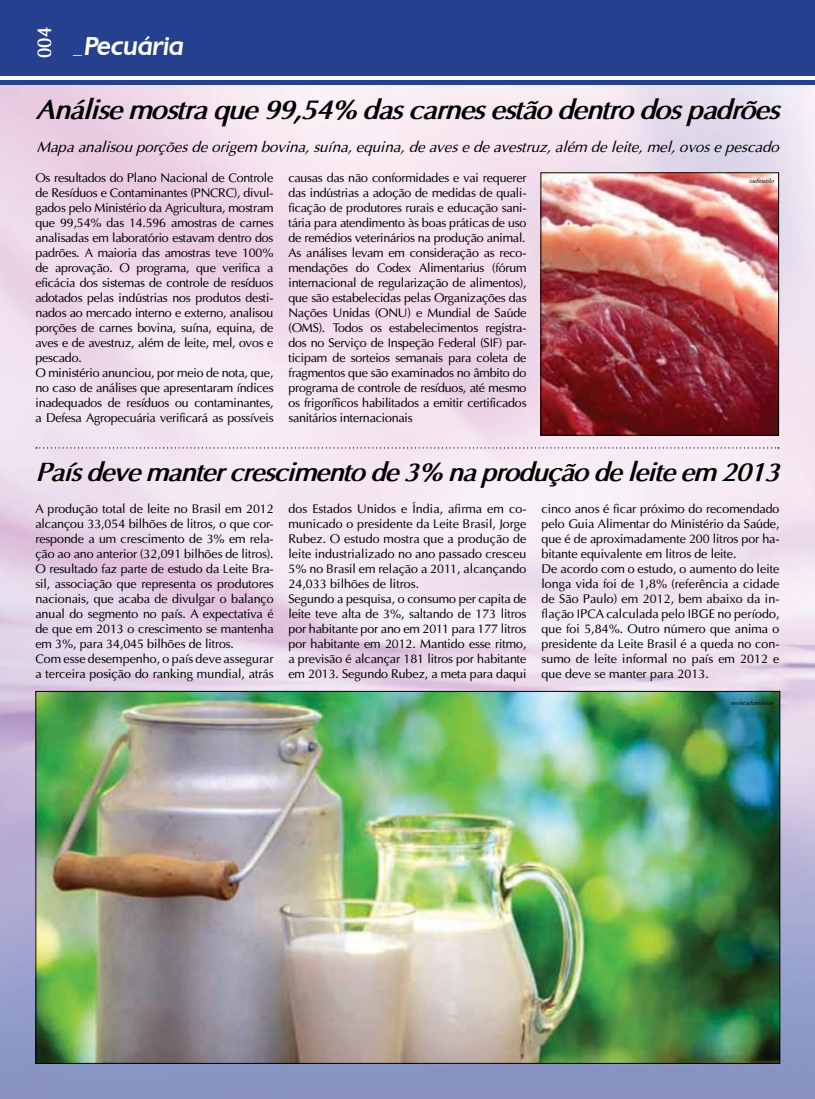
<style>
.page{position:relative;width:815px;height:1099px;background:#fff}
.page>*{position:absolute;margin:0;border:0;box-sizing:border-box;transform-origin:0 0}
.t1{font:italic 700 27.5px "Optima";color:#000}
.t2{font:italic 700 26.25px "Optima";color:#000}
.t3{font:italic 500 25px "Chantilly";letter-spacing:-.02em;color:#fff}
.t4{font:700 20px "Optima";color:#fff;scale:.87 1}
.t5{font:italic 15px "Optima";color:#000}
.t6{font:12.5px/15px "Optima";letter-spacing:-.01em;color:#000}
.t7{font:italic 6.25px "Optima";color:#000}
</style>
<div class="page">
<div style="left:0;top:0;width:815px;height:85px;background:#25408f"></div>
<hr style="left:0;top:76px;width:815px;height:4px;background:#fff">
<img style="left:0;top:85px;width:815px;height:1013px">
<img style="left:543px;top:175px;width:234px;height:258px">
<div style="left:541px;top:173px;width:238px;height:262px;border:1px solid #000"></div>
<svg style="left:36px;top:447px;width:743px;height:1px"></svg>
<img style="left:38px;top:693px;width:740px;height:368px">
<h3 class="t4" style="left:32px;top:58px;width:38px;rotate:-90deg">004</h3>
<h3 class="t3" style="left:72px;top:30px;width:113px">_Pecuária</h3>
<h1 class="t1" style="left:36px;top:93px;width:754px">Análisemostraque99,54% dascarnesestãodentrodospadrões</h1>
<p class="t5" style="left:37px;top:137px;width:749px">Mapaanalisouporçõesdeorigem bovina,suína,equina,deavesedeavestruz,além deleite,mel,ovosepescado</p>
<p class="t7" style="left:749px;top:177px;width:29px">radiostilo</p>
<p class="t6" style="left:35px;top:170px;width:240px">Os resultados do Plano Nacional de Controle de Resíduos e Contaminantes (PNCRC), divul&shy;gados pelo Ministério da Agricultura, mostram que 99,54% das 14.596 amostras de carnes analisadas em laboratório estavam dentro dos padrões. A maioria das amostras teve 100% de aprovação. O programa, que verifica a eficácia dos sistemas de controle de resíduos adotados pelas indústrias nos produtos desti&shy;nados ao mercado interno e externo, analisou porções de carnes bovina, suína, equina, de aves e de avestruz, além de leite, mel, ovos e pescado.<br>O ministério anunciou, por meio de nota, que, no caso de análises que apresentaram índices inadequados de resíduos ou contaminantes, a Defesa Agropecuária verificará as possíveis</p>
<p class="t6" style="left:288px;top:170px;width:240px;text-align:justify">causas das não conformidades e vai requerer das indústrias a adoção de medidas de quali&shy;ficação de produtores rurais e educação sani&shy;tária para atendimento às boas práticas de uso de remédios veterinários na produção animal.<br>As análises levam em consideração as reco&shy;mendações do Codex Alimentarius (fórum internacional de regularização de alimentos), que são estabelecidas pelas Organizações das Nações Unidas (ONU) e Mundial de Saúde (OMS). Todos os estabelecimentos registra&shy;dos no Serviço de Inspeção Federal (SIF) par&shy;ticipam de sorteios semanais para coleta de fragmentos que são examinados no âmbito do programa de controle de resíduos, até mesmo os frigoríficos habilitados a emitir certificados sanitários internacionais</p>
<h2 class="t2" style="left:36px;top:456px;width:754px">Paísdevemantercrescimentode3% naproduçãodeleiteem 2013</h2>
<p class="t6" style="left:288px;top:501px;width:240px">dos Estados Unidos e Índia, afirma em co&shy;municado o presidente da Leite Brasil, Jorge Rubez. O estudo mostra que a produção de leite industrializado no ano passado cresceu 5% no Brasil em relação a 2011, alcançando 24,033 bilhões de litros.<br>Segundo a pesquisa, o consumo per capita de leite teve alta de 3%, saltando de 173 litros por habitante por ano em 2011 para 177 litros por habitante em 2012. Mantido esse ritmo, a previsão é alcançar 181 litros por habitante em 2013. Segundo Rubez, a meta para daqui</p>
<p class="t6" style="left:542px;top:501px;width:240px">cinco anos é ficar próximo do recomendado pelo Guia Alimentar do Ministério da Saúde, que é de aproximadamente 200 litros por ha&shy;bitante equivalente em litros de leite.<br>De acordo com o estudo, o aumento do leite longa vida foi de 1,8% (referência a cidade de São Paulo) em 2012, bem abaixo da in&shy;flação IPCA calculada pelo IBGE no período, que foi 5,84%. Outro número que anima o presidente da Leite Brasil é a queda no con&shy;sumo de leite informal no país em 2012 e que deve se manter para 2013.</p>
<p class="t7" style="left:730px;top:699px;width:47px">revistadominios</p>
<p class="t6" style="left:35px;top:501px;width:240px">A produção total de leite no Brasil em 2012 alcançou 33,054 bilhões de litros, o que cor&shy;responde a um crescimento de 3% em rela&shy;ção ao ano anterior (32,091 bilhões de litros).<br>O resultado faz parte de estudo da Leite Bra&shy;sil, associação que representa os produtores nacionais, que acaba de divulgar o balanço anual do segmento no país. A expectativa é de que em 2013 o crescimento se mantenha em 3%, para 34,045 bilhões de litros.<br>Com esse desempenho, o país deve assegurar a terceira posição do ranking mundial, atrás</p>
</div>
